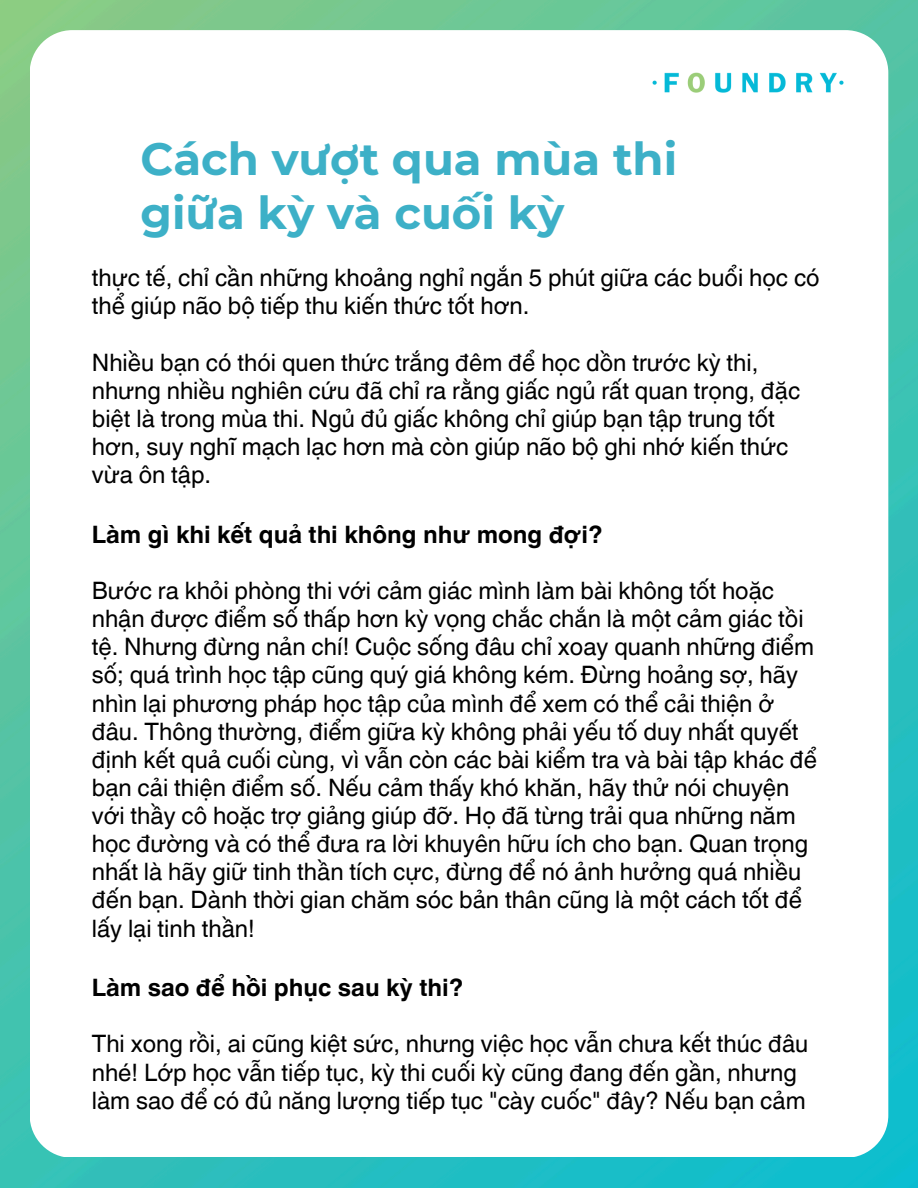
<style>
.page{position:relative;width:918px;height:1188px;background:#fff}
.page>*{position:absolute;margin:0;border:0;box-sizing:border-box;transform-origin:0 0}
.t1{font:700 45px/54px "Montserrat";color:#3db0c7}
.t2{font:24px/28.2px "Helvetica World";color:#000}
.t3{font:700 24px "Helvetica World";color:#000}
</style>
<div class="page">
<img style="left:0;top:0;width:918px;height:1188px">
<div style="left:30px;top:30px;width:858px;height:1127px;background:#fff;border-radius:43px"></div>
<img style="left:652px;top:72px;width:192px;height:21px">
<p class="t1" style="left:141px;top:132px;width:538px">Cách vượt qua mùa thi giữa kỳ và cuối kỳ</p>
<p class="t2" style="left:92px;top:264px;width:729px">thực tế, chỉ cần những khoảng nghỉ ngắn 5 phút giữa các buổi học có thể giúp não bộ tiếp thu kiến thức tốt hơn.</p>
<h1 class="t2" style="left:92px;top:348px;width:710px">Nhiều bạn có thói quen thức trắng đêm để học dồn trước kỳ thi, nhưng nhiều nghiên cứu đã chỉ ra rằng giấc ngủ rất quan trọng, đặc biệt là trong mùa thi. Ngủ đủ giấc không chỉ giúp bạn tập trung tốt hơn, suy nghĩ mạch lạc hơn mà còn giúp não bộ ghi nhớ kiến thức vừa ôn tập.</h1>
<p class="t3" style="left:92px;top:515px;width:512px">Làm gì khi kết quả thi không như mong đợi?</p>
<p class="t2" style="left:92px;top:577px;width:727px">Bước ra khỏi phòng thi với cảm giác mình làm bài không tốt hoặc nhận được điểm số thấp hơn kỳ vọng chắc chắn là một cảm giác tồi tệ. Nhưng đừng nản chí! Cuộc sống đâu chỉ xoay quanh những điểm số; quá trình học tập cũng quý giá không kém. Đừng hoảng sợ, hãy nhìn lại phương pháp học tập của mình để xem có thể cải thiện ở đâu. Thông thường, điểm giữa kỳ không phải yếu tố duy nhất quyết định kết quả cuối cùng, vì vẫn còn các bài kiểm tra và bài tập khác để bạn cải thiện điểm số. Nếu cảm thấy khó khăn, hãy thử nói chuyện với thầy cô hoặc trợ giảng giúp đỡ. Họ đã từng trải qua những năm học đường và có thể đưa ra lời khuyên hữu ích cho bạn. Quan trọng nhất là hãy giữ tinh thần tích cực, đừng để nó ảnh hưởng quá nhiều đến bạn. Dành thời gian chăm sóc bản thân cũng là một cách tốt để lấy lại tinh thần!</p>
<h2 class="t3" style="left:92px;top:968px;width:373px">Làm sao để hồi phục sau kỳ thi?</h2>
<p class="t2" style="left:92px;top:1030px;width:718px">Thi xong rồi, ai cũng kiệt sức, nhưng việc học vẫn chưa kết thúc đâu nhé! Lớp học vẫn tiếp tục, kỳ thi cuối kỳ cũng đang đến gần, nhưng làm sao để có đủ năng lượng tiếp tục "cày cuốc" đây? Nếu bạn cảm</p>
</div>
